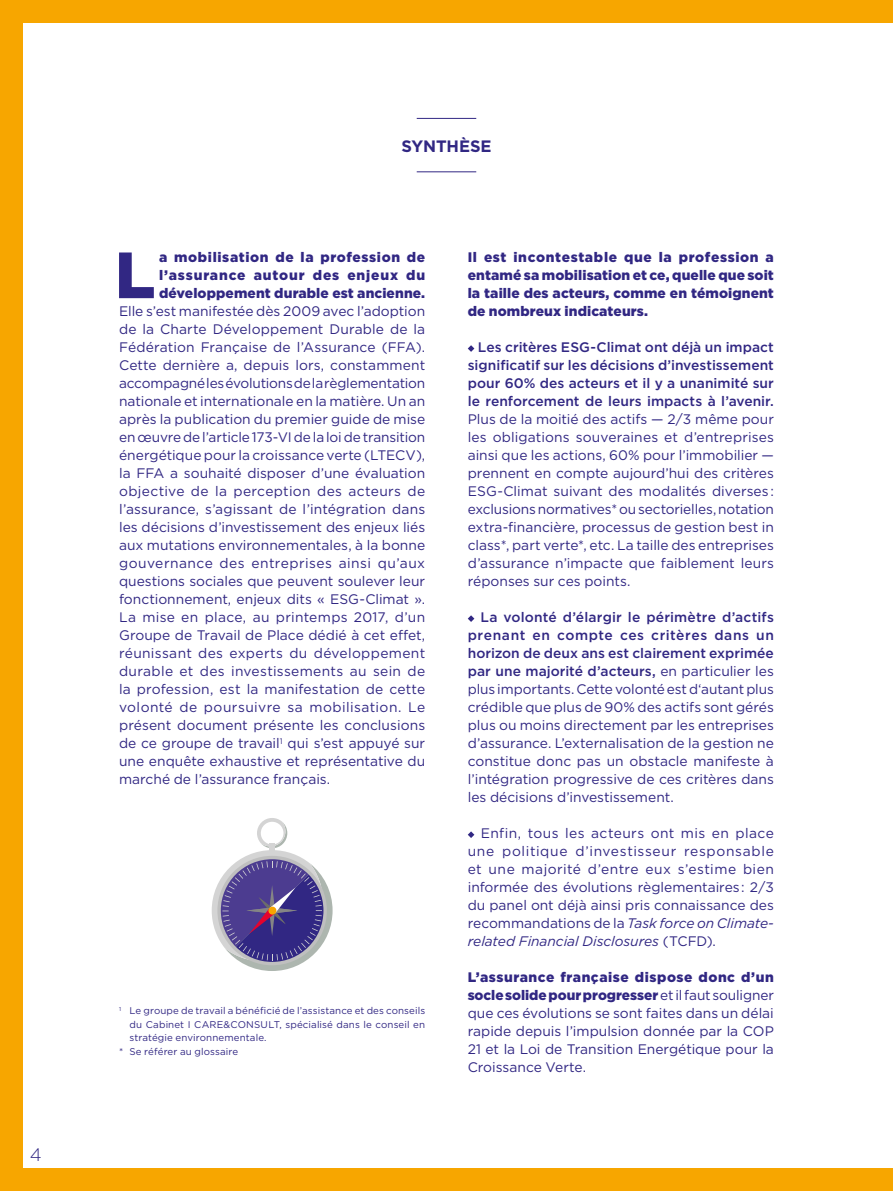
<style>
.page{position:relative;width:893px;height:1191px;background:#f7a600}
.page>*{position:absolute;margin:0;border:0;box-sizing:border-box;transform-origin:0 0}
.t1{font:900 65.25px "Gotham";color:#312783}
.t2{font:300 18px "Gotham";color:#312783}
.t3{font:700 16.5px "Gotham";letter-spacing:-.005em;color:#312783}
.t4{font:13.8px/18px "Gotham";color:#312783;text-align:justify}
.t5{font:900 13.8px/18px "Gotham";letter-spacing:.01em;color:#312783;text-align:justify}
.t6{font:500 13.8px/18px "Gotham";color:#312783;text-align:justify}
.t7{font:9.75px "Gotham";letter-spacing:.01em;color:#312783}
.s1{font-weight:500}
.s2{font-style:italic}
.s3{font-weight:900}
</style>
<div class="page">
<div style="left:23px;top:23px;width:870px;height:1144px;background:#fff"></div>
<hr style="left:417px;top:118px;width:59px;height:1px;background:#312783">
<hr style="left:417px;top:171px;width:59px;height:1px;background:#312783">
<svg style="left:468px;top:345px;width:6px;height:7px"></svg>
<svg style="left:468px;top:615px;width:6px;height:7px"></svg>
<svg style="left:468px;top:831px;width:6px;height:7px"></svg>
<svg style="left:212px;top:818px;width:121px;height:153px"></svg>
<div style="left:268px;top:906px;width:8px;height:8px;background:#f7a600;border-radius:50%"></div>
<h2 class="t2" style="left:30px;top:1143px;width:13px">4</h2>
<p class="t3" style="left:401px;top:135px;width:92px">SYNTHÈSE</p>
<h1 class="t1" style="left:115px;top:230px;width:42px">L</h1>
<p class="t5" style="left:159px;top:248px;width:268px">a mobilisation de la profession de l’assurance autour des enjeux du développement durable est ancienne.</p>
<p class="t4" style="left:119px;top:302px;width:308px">Elle s’est manifestée dès 2009 avec l’adoption de la Charte Développement Durable de la Fédération Française de l’Assurance (FFA).<br>Cette dernière a, depuis lors, constamment accompagné les évolutions de la règlementation nationale et internationale en la matière. Un an après la publication du premier guide de mise en œuvre de l’article 173-VI de la loi de transition énergétique pour la croissance verte (LTECV), la FFA a souhaité disposer d’une évaluation objective de la perception des acteurs de l’assurance, s’agissant de l’intégration dans les décisions d’investissement des enjeux liés aux mutations environnementales, à la bonne gouvernance des entreprises ainsi qu’aux questions sociales que peuvent soulever leur fonctionnement, enjeux dits « ESG-Climat ».<br>La mise en place, au printemps 2017, d’un Groupe de Travail de Place dédié à cet effet, réunissant des experts du développement durable et des investissements au sein de la profession, est la manifestation de cette volonté de poursuivre sa mobilisation. Le présent document présente les conclusions de ce groupe de travail<sup>1</sup> qui s’est appuyé sur une enquête exhaustive et représentative du marché de l’assurance français.</p>
<p class="t7" style="left:119px;top:1004px;width:308px"><sup>1</sup> Le groupe de travail a bénéficié de l’assistance et des conseils</p>
<p class="t7" style="left:130px;top:1018px;width:297px">du Cabinet I CARE&amp;CONSULT, spécialisé dans le conseil en</p>
<p class="t7" style="left:130px;top:1031px;width:139px">stratégie environnementale.</p>
<p class="t7" style="left:119px;top:1045px;width:121px">* Se référer au glossaire</p>
<p class="t5" style="left:468px;top:248px;width:308px">Il est incontestable que la profession a entamé sa mobilisation et ce, quelle que soit la taille des acteurs, comme en témoignent de nombreux indicateurs.</p>
<p class="t6" style="left:468px;top:338px;width:308px;text-indent:10px">Les critères ESG-Climat ont déjà un impact significatif sur les décisions d’investissement pour 60% des acteurs et il y a unanimité sur le renforcement de leurs impacts à l’avenir.</p>
<p class="t4" style="left:468px;top:410px;width:308px">Plus de la moitié des actifs — 2/3 même pour les obligations souveraines et d’entreprises ainsi que les actions, 60% pour l’immobilier — prennent en compte aujourd’hui des critères ESG-Climat suivant des modalités diverses : exclusions normatives* ou sectorielles, notation extra-financière, processus de gestion best in class*, part verte*, etc. La taille des entreprises d’assurance n’impacte que faiblement leurs réponses sur ces points.</p>
<p class="t4" style="left:468px;top:608px;width:308px;text-indent:13px"><span class="s1">La volonté d’élargir le périmètre d’actifs prenant en compte ces critères dans un horizon de deux ans est clairement exprimée par une majorité d’acteurs,</span> en particulier les plus importants. Cette volonté est d‘autant plus crédible que plus de 90% des actifs sont gérés plus ou moins directement par les entreprises d’assurance. L’externalisation de la gestion ne constitue donc pas un obstacle manifeste à l’intégration progressive de ces critères dans les décisions d’investissement.</p>
<p class="t4" style="left:468px;top:824px;width:308px;text-indent:13px">Enfin, tous les acteurs ont mis en place une politique d’investisseur responsable et une majorité d’entre eux s’estime bien informée des évolutions règlementaires : 2/3 du panel ont déjà ainsi pris connaissance des recommandations de la <span class="s2">Task force on Climate&shy;related Financial Disclosures</span> (TCFD).</p>
<p class="t4" style="left:468px;top:968px;width:308px"><span class="s3">L’assurance française dispose donc d’un socle solide pour progresser</span> et il faut souligner que ces évolutions se sont faites dans un délai rapide depuis l’impulsion donnée par la COP 21 et la Loi de Transition Energétique pour la Croissance Verte.</p>
</div>
